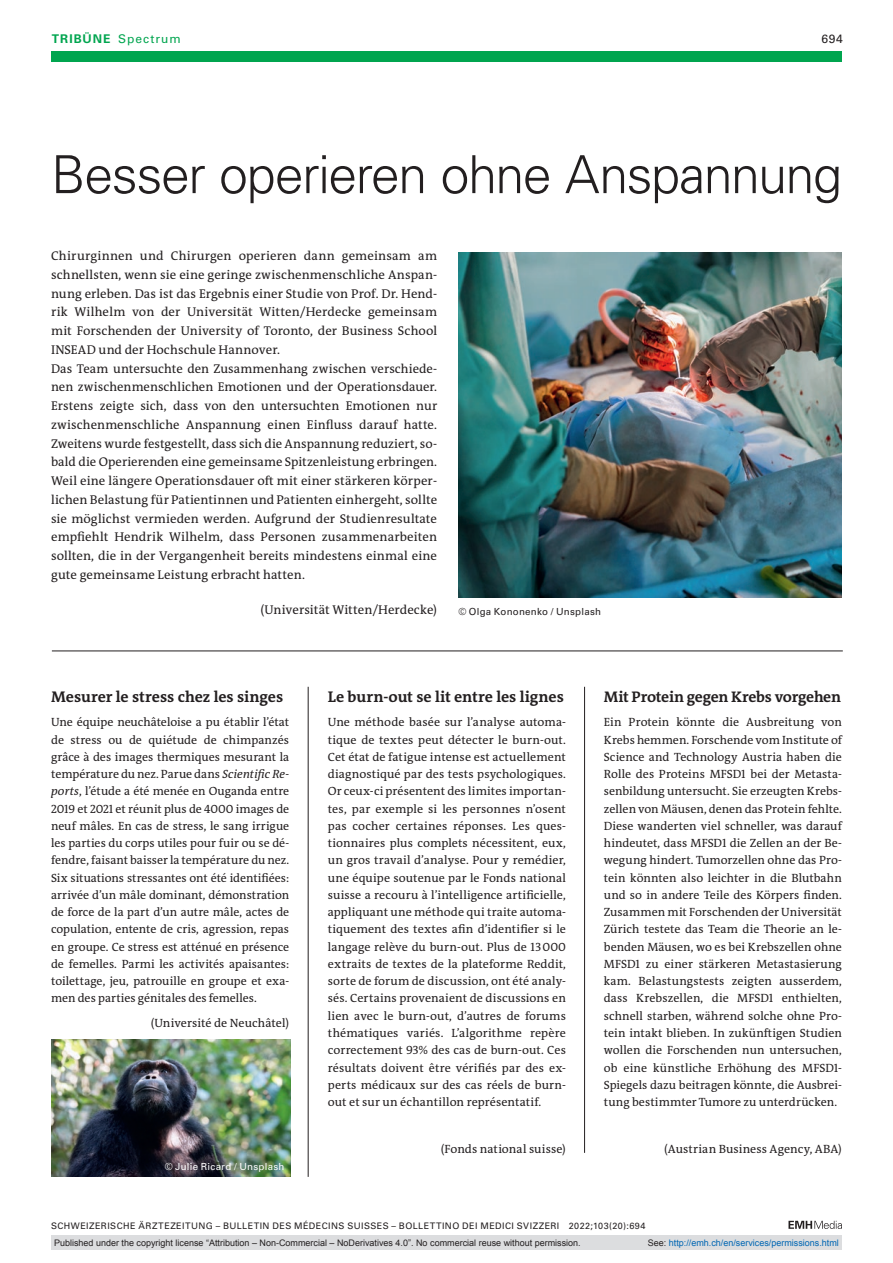
<style>
.page{position:relative;width:893px;height:1263px;background:#fff}
.page>*{position:absolute;margin:0;border:0;box-sizing:border-box;transform-origin:0 0}
.article-title{font:300 52.5px "Univers LT Std";letter-spacing:-.03em;color:#231f20}
.section-ps-title{font:700 15.6px "The Antiqua B W7";color:#231f20}
.section-ps-title-2{font:700 15.45px "The Antiqua B W7";letter-spacing:-.015em;color:#231f20}
.section-pn{font:12.75px/18.8px "The Antiqua B W5 Plain";letter-spacing:.005em;color:#231f20;text-align:justify}
.section-ps{font:12px/17.2px "The Antiqua B W5 Plain";letter-spacing:.005em;color:#231f20;text-align:justify}
.ressort{font:12px "Univers LT Std";letter-spacing:.09em;color:#00a54f}
.ressort-2{font:12px "Univers LT Std";color:#231f20}
.fig-caption{font:9.75px "Univers LT Std";letter-spacing:.025em;color:#231f20}
.fig-caption-2{font:9.75px "Univers LT Std";letter-spacing:.02em;color:#fff}
.t1{font:9px "Arial";color:#231f20}
.fusszeile{font:9px "Univers LT Std";letter-spacing:.05em;color:#231f20}
.t2{font:9px "Arial";color:#0066b3}
.s1{font-weight:700}
.s2{font-style:italic}
.s3{color:#231f20}
</style>
<div class="page">
<svg style="left:788px;top:1221px;width:54px;height:8px"></svg>
<div style="left:51px;top:51px;width:791px;height:11px;background:#00a54f"></div>
<hr style="left:584px;top:687px;width:1px;height:466px;background:#231f20">
<hr style="left:52px;top:651px;width:791px;height:1px;background:#231f20">
<img style="left:458px;top:253px;width:384px;height:344px">
<hr style="left:308px;top:687px;width:1px;height:490px;background:#231f20">
<img style="left:51px;top:1040px;width:240px;height:137px">
<div style="left:51px;top:1235px;width:791px;height:15px;background:#dcdddf"></div>
<p class="ressort" style="left:52px;top:31px;width:130px"><span class="s1">TRIBÜNE</span> Spectrum</p>
<p class="ressort-2" style="left:821px;top:31px;width:23px">694</p>
<p class="article-title" style="left:51px;top:143px;width:792px">Besser operieren ohne Anspannung</p>
<p class="section-pn" style="left:51px;top:246px;width:388px">Chirurginnen und Chirurgen operieren dann gemeinsam am schnellsten, wenn sie eine geringe zwischenmenschliche Anspan&shy;nung erleben. Das ist das Ergebnis einer Studie von Prof. Dr. Hend&shy;rik Wilhelm von der Universität Witten/Herdecke gemeinsam mit Forschenden der University of Toronto, der Business School INSEAD und der Hochschule Hannover.</p>
<p class="section-pn" style="left:51px;top:359px;width:388px">Das Team untersuchte den Zusammenhang zwischen verschiede&shy;nen zwischenmenschlichen Emotionen und der Operationsdauer.<br>Erstens zeigte sich, dass von den untersuchten Emotionen nur zwischenmenschliche Anspannung einen Einfluss darauf hatte.<br>Zweitens wurde festgestellt, dass sich die Anspannung reduziert, so&shy;bald die Operierenden eine gemeinsame Spitzenleistung erbringen.</p>
<p class="section-pn" style="left:51px;top:472px;width:388px">Weil eine längere Operationsdauer oft mit einer stärkeren körper&shy;lichen Belastung für Patientinnen und Patienten einhergeht, sollte sie möglichst vermieden werden. Aufgrund der Studienresultate empfiehlt Hendrik Wilhelm, dass Personen zusammenarbeiten sollten, die in der Vergangenheit bereits mindestens einmal eine gute gemeinsame Leistung erbracht hatten.</p>
<p class="section-pn" style="left:261px;top:601px;width:178px">(Universität Witten/Herdecke)</p>
<p class="fig-caption" style="left:458px;top:605px;width:144px">© Olga Kononenko / Unsplash</p>
<p class="section-ps-title" style="left:51px;top:687px;width:234px">Mesurer le stress chez les singes</p>
<p class="section-ps" style="left:51px;top:714px;width:240px">Une équipe neuchâteloise a pu établir l’état de stress ou de quiétude de chimpanzés grâce à des images thermiques mesurant la température du nez. Parue dans <span class="s2">Scientific Re&shy;ports</span>, l’étude a été menée en Ouganda entre 2019 et 2021 et réunit plus de 4000 images de neuf mâles. En cas de stress, le sang irrigue les parties du corps utiles pour fuir ou se dé&shy;fendre, faisant baisser la température du nez.<br>Six situations stressantes ont été identifiées: arrivée d’un mâle dominant, démonstration de force de la part d’un autre mâle, actes de copulation, entente de cris, agression, repas en groupe. Ce stress est atténué en présence de femelles. Parmi les activités apaisantes: toilettage, jeu, patrouille en groupe et exa&shy;men des parties génitales des femelles.</p>
<p class="section-ps" style="left:151px;top:1014px;width:140px">(Université de Neuchâtel)</p>
<p class="fig-caption-2" style="left:165px;top:1161px;width:121px">© Julie Ricard / Unsplash</p>
<p class="section-ps-title" style="left:328px;top:687px;width:238px">Le burn-out se lit entre les lignes</p>
<p class="section-ps" style="left:328px;top:714px;width:240px">Une méthode basée sur l’analyse automa&shy;tique de textes peut détecter le burn-out.<br>Cet état de fatigue intense est actuellement diagnostiqué par des tests psychologiques.<br>Or ceux-ci présentent des limites importan&shy;tes, par exemple si les personnes n’osent pas cocher certaines réponses. Les ques&shy;tionnaires plus complets nécessitent, eux, un gros travail d’analyse. Pour y remédier, une équipe soutenue par le Fonds national suisse a recouru à l’intelligence artificielle, appliquant une méthode qui traite automa&shy;tiquement des textes afin d’identifier si le langage relève du burn-out. Plus de 13000 extraits de textes de la plateforme Reddit, sorte de forum de discussion, ont été analy&shy;sés. Certains provenaient de discussions en lien avec le burn-out, d’autres de forums thématiques variés. L’algorithme repère correctement 93% des cas de burn-out. Ces résultats doivent être vérifiés par des ex&shy;perts médicaux sur des cas réels de burn&shy;out et sur un échantillon représentatif.</p>
<p class="section-ps" style="left:441px;top:1140px;width:127px">(Fonds national suisse)</p>
<p class="section-ps-title-2" style="left:604px;top:687px;width:239px">Mit Protein gegen Krebs vorgehen</p>
<p class="section-ps" style="left:604px;top:714px;width:240px">Ein Protein könnte die Ausbreitung von Krebs hemmen. Forschende vom Institute of Science and Technology Austria haben die Rolle des Proteins MFSD1 bei der Metasta&shy;senbildung untersucht. Sie erzeugten Krebs&shy;zellen von Mäusen, denen das Protein fehlte.<br>Diese wanderten viel schneller, was darauf hindeutet, dass MFSD1 die Zellen an der Be&shy;wegung hindert. Tumorzellen ohne das Pro&shy;tein könnten also leichter in die Blutbahn und so in andere Teile des Körpers finden.<br>Zusammen mit Forschenden der Universität Zürich testete das Team die Theorie an le&shy;benden Mäusen, wo es bei Krebszellen ohne MFSD1 zu einer stärkeren Metastasierung kam. Belastungstests zeigten ausserdem, dass Krebszellen, die MFSD1 enthielten, schnell starben, während solche ohne Pro&shy;tein intakt blieben. In zukünftigen Studien wollen die Forschenden nun untersuchen, ob eine künstliche Erhöhung des MFSD1- Spiegels dazu beitragen könnte, die Ausbrei&shy;tung bestimmter Tumore zu unterdrücken.</p>
<p class="section-ps" style="left:664px;top:1140px;width:179px">(Austrian Business Agency, ABA)</p>
<p class="fusszeile" style="left:51px;top:1220px;width:596px">SCHWEIZERISCHE ÄRZTEZEITUNG – BULLETIN DES MÉDECINS SUISSES – BOLLETTINO DEI MEDICI SVIZZERI 2022;103(20):694</p>
<p class="t1" style="left:54px;top:1237px;width:528px">Published under the copyright license “Attribution – Non-Commercial – NoDerivatives 4.0”. No commercial reuse without permission.</p>
<p class="t2" style="left:648px;top:1237px;width:193px"><span class="s3">See:</span> http://emh.ch/en/services/permissions.html</p>
</div>
